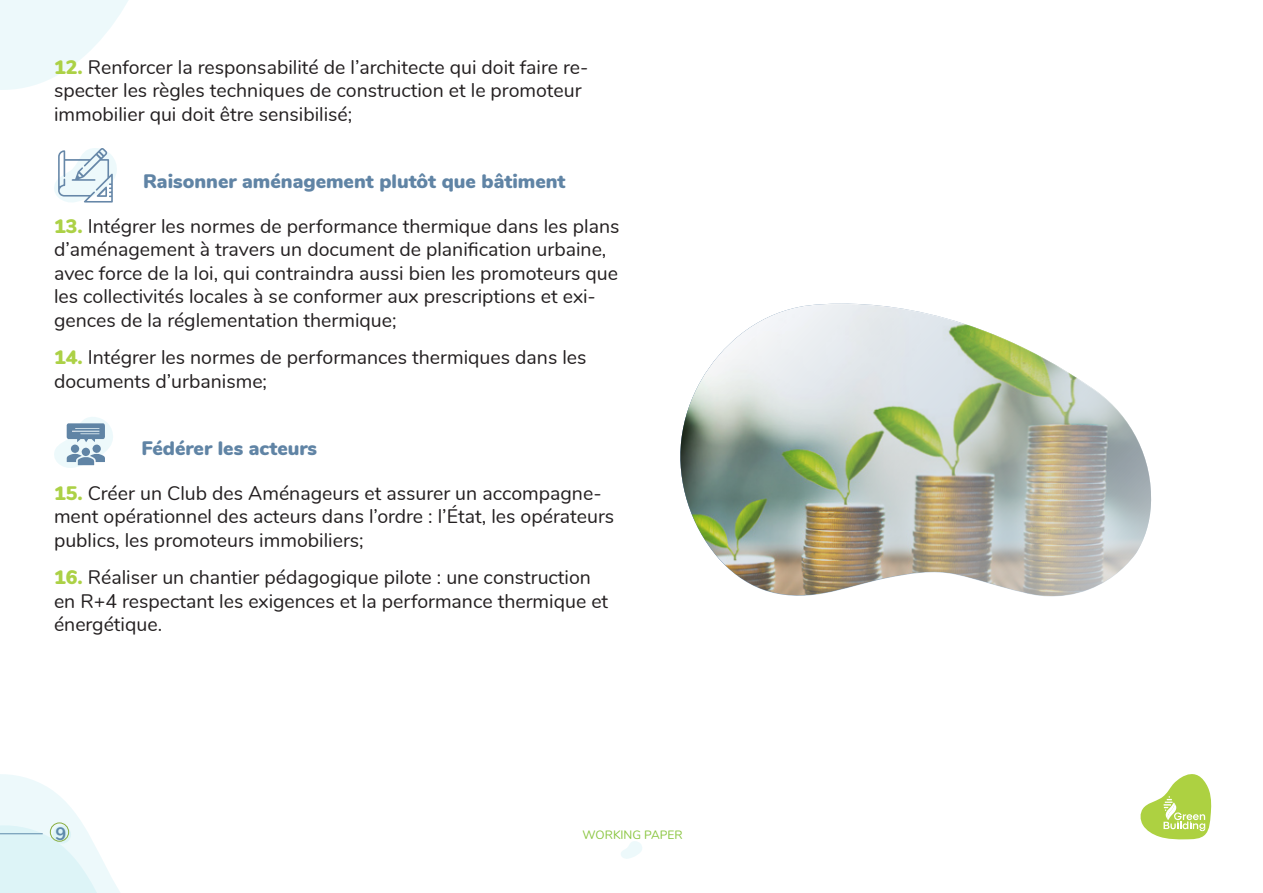
<style>
.page{position:relative;width:1263px;height:893px;background:#fff}
.page>*{position:absolute;margin:0;border:0;box-sizing:border-box;transform-origin:0 0}
.t1{font:19.5px/23.4px "Nunito";color:#231f20}
.t2{font:900 19.5px "Nunito";color:#6084a5}
.t3{font:700 18px "Nunito";color:#6084a5}
.t4{font:12px "Nunito";color:#89c53f}
.s1{font-weight:900;color:#acd146}
</style>
<div class="page">
<svg style="left:0;top:0;width:128px;height:90px"></svg>
<svg style="left:621px;top:841px;width:21px;height:18px"></svg>
<svg style="left:1140px;top:774px;width:72px;height:65px"></svg>
<svg style="left:0;top:774px;width:120px;height:119px"></svg>
<svg style="left:54px;top:417px;width:59px;height:51px"></svg>
<svg style="left:54px;top:148px;width:63px;height:55px"></svg>
<img style="left:680px;top:304px;width:472px;height:293px">
<p class="t1" style="left:54px;top:54px;width:536px"><span class="s1">12.</span> Renforcer la responsabilité de l’architecte qui doit faire re&shy;specter les règles techniques de construction et le promoteur immobilier qui doit être sensibilisé;</p>
<p class="t2" style="left:143px;top:167px;width:424px">Raisonner aménagement plutôt que bâtiment</p>
<p class="t1" style="left:54px;top:213px;width:567px"><span class="s1">13.</span> Intégrer les normes de performance thermique dans les plans d’aménagement à travers un document de planification urbaine, avec force de la loi, qui contraindra aussi bien les promoteurs que les collectivités locales à se conformer aux prescriptions et exi&shy;gences de la réglementation thermique;</p>
<p class="t1" style="left:54px;top:345px;width:534px"><span class="s1">14.</span> Intégrer les normes de performances thermiques dans les documents d’urbanisme;</p>
<p class="t2" style="left:141px;top:434px;width:177px">Fédérer les acteurs</p>
<p class="t1" style="left:54px;top:480px;width:562px"><span class="s1">15.</span> Créer un Club des Aménageurs et assurer un accompagne&shy;ment opérationnel des acteurs dans l’ordre : l’État, les opérateurs publics, les promoteurs immobiliers;</p>
<p class="t1" style="left:54px;top:565px;width:556px"><span class="s1">16.</span> Réaliser un chantier pédagogique pilote : une construction en R+4 respectant les exigences et la performance thermique et énergétique.</p>
<p class="t3" style="left:55px;top:820px;width:12px">9</p>
<p class="t4" style="left:583px;top:826px;width:102px">WORKING PAPER</p>
</div>
